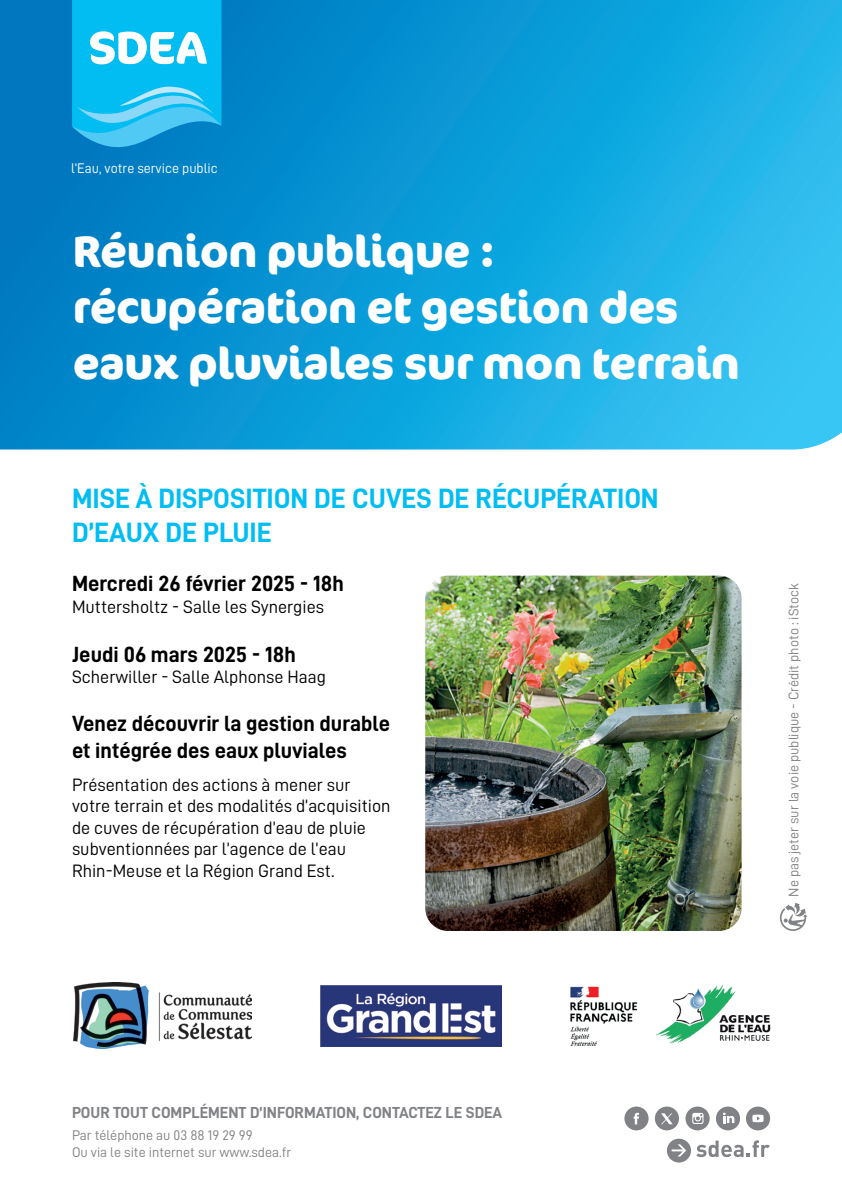
<style>
.page{position:relative;width:842px;height:1191px;background:#fff}
.page>*{position:absolute;margin:0;border:0;box-sizing:border-box;transform-origin:0 0}
.t1{font:700 44px/56px "Cocon OT";letter-spacing:-.01em;color:#fff}
.t2{font:28px/33.6px "D DIN Bold";color:#01bdf2}
.t3{font:22px/26.4px "D DIN Bold";color:#000001}
.t4{font:18px/21.6px "D DIN";color:#000001}
.t5{font:16px "D DIN Bold";color:#808285}
.t6{font:14px/16.8px "D DIN";color:#808285}
.t7{font:14px "D DIN";color:#fff}
</style>
<div class="page">
<img style="left:570px;top:984px;width:200px;height:62px">
<img style="left:74px;top:982px;width:178px;height:66px">
<svg style="left:0;top:0;width:842px;height:449px;background:#109ed9"></svg>
<svg style="left:72px;top:0;width:154px;height:162px;background:#26b9ea"></svg>
<div style="left:667px;top:1138px;width:24px;height:24px;background:#808285;border-radius:50%"></div>
<div style="left:624px;top:1106px;width:24px;height:24px;background:#808285;border-radius:50%"></div>
<svg style="left:634px;top:1112px;width:5px;height:12px"></svg>
<div style="left:685px;top:1106px;width:25px;height:24px;background:#808285;border-radius:50%"></div>
<svg style="left:692px;top:1112px;width:11px;height:12px"></svg>
<div style="left:716px;top:1106px;width:24px;height:24px;background:#808285;border-radius:50%"></div>
<svg style="left:723px;top:1112px;width:11px;height:11px"></svg>
<div style="left:746px;top:1106px;width:24px;height:24px;background:#808285;border-radius:50%"></div>
<svg style="left:752px;top:1114px;width:12px;height:8px"></svg>
<div style="left:655px;top:1106px;width:24px;height:24px;background:#808285;border-radius:50%"></div>
<svg style="left:696px;top:1140px;width:74px;height:17px"></svg>
<svg style="left:672px;top:1144px;width:14px;height:12px"></svg>
<svg style="left:661px;top:1113px;width:12px;height:11px"></svg>
<img style="left:425px;top:575px;width:316px;height:356px">
<svg style="left:780px;top:902px;width:27px;height:29px"></svg>
<img style="left:321px;top:986px;width:180px;height:60px">
<p class="t7" style="left:71px;top:161px;width:148px">l’Eau, votre service public</p>
<h1 class="t1" style="left:73px;top:224px;width:669px">Réunion publique : récupération et gestion des eaux pluviales sur mon terrain</h1>
<h2 class="t2" style="left:72px;top:481px;width:588px">MISE À DISPOSITION DE CUVES DE RÉCUPÉRATION<br>D’EAUX DE PLUIE</h2>
<p class="t3" style="left:72px;top:570px;width:273px">Mercredi 26 février 2025 - 18h</p>
<p class="t4" style="left:72px;top:595px;width:254px">Muttersholtz - Salle les Synergies</p>
<p class="t3" style="left:72px;top:640px;width:225px">Jeudi 06 mars 2025 - 18h</p>
<p class="t4" style="left:72px;top:666px;width:255px">Scherwiller - Salle Alphonse Haag</p>
<p class="t3" style="left:72px;top:710px;width:320px">Venez découvrir la gestion durable et intégrée des eaux pluviales</p>
<p class="t4" style="left:72px;top:773px;width:320px">Présentation des actions à mener sur votre terrain et des modalités d’acquisition de cuves de récupération d’eau de pluie subventionnées par l’agence de l’eau Rhin-Meuse et la Région Grand Est.</p>
<p class="t6" style="left:785px;top:896px;width:315px;rotate:-90deg">Ne pas jeter sur la voie publique - Crédit photo : iStock</p>
<p class="t5" style="left:72px;top:1103px;width:432px">POUR TOUT COMPLÉMENT D’INFORMATION, CONTACTEZ LE SDEA</p>
<p class="t6" style="left:72px;top:1126px;width:221px">Par téléphone au 03 88 19 29 99<br>Ou via le site internet sur www.sdea.fr</p>
</div>
